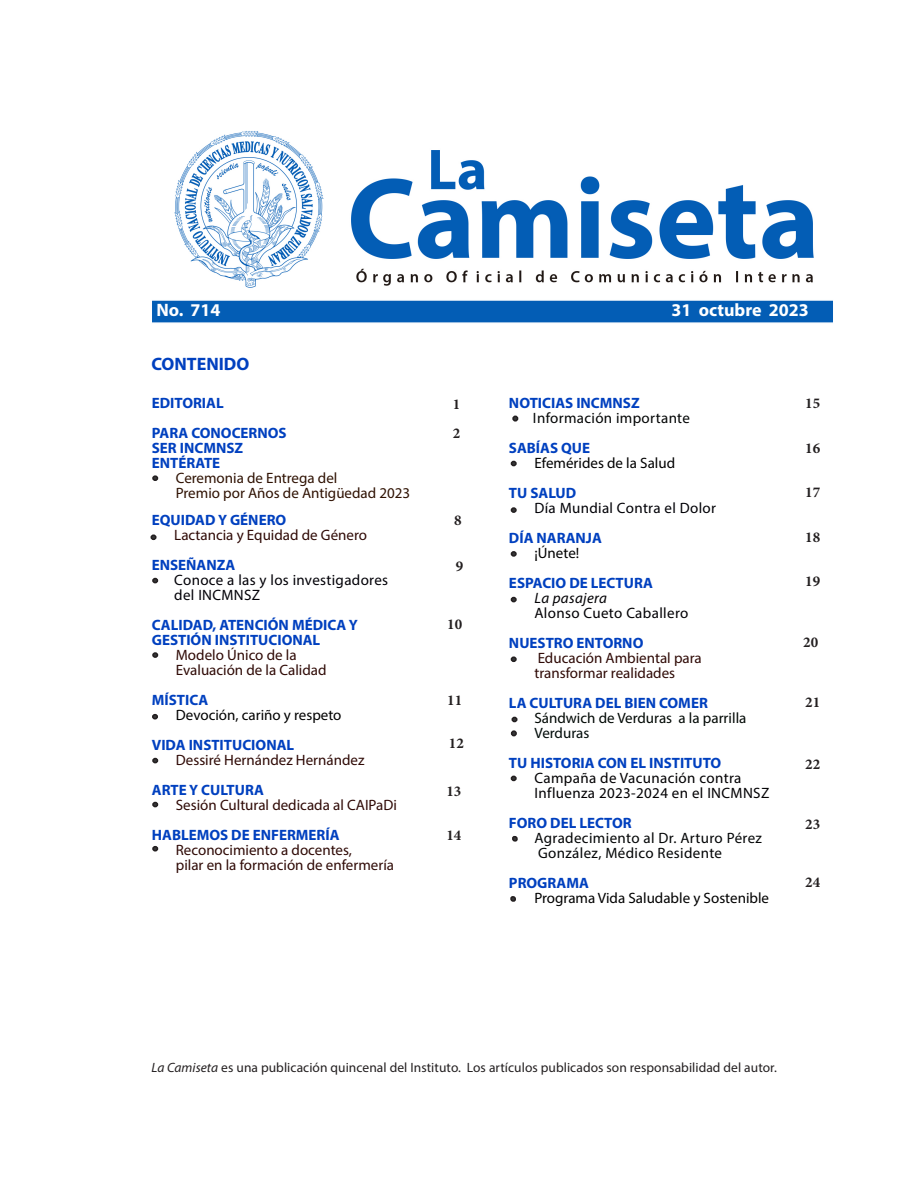
<style>
.page{position:relative;width:918px;height:1188px;background:#fff}
.page>*{position:absolute;margin:0;border:0;box-sizing:border-box;transform-origin:0 0}
.cuerpo_de_texto{font:700 18px "Myriad Pro";color:#fff}
.cuerpo_de_texto-2{font:700 18px "Myriad Pro";color:#0040bf}
.cuerpo_de_texto-3{font:700 15px/15px "Myriad Pro";color:#0040bf}
.t1{font:15px/15px "Myriad Pro";color:#2f0a06}
.cuerpo_de_texto-4{font:15px "Myriad Pro";color:#000}
.t2{font:15px/15px "Myriad Pro";letter-spacing:.025em;color:#020103}
.cuerpo_de_texto-5{font:15px "Myriad Pro";letter-spacing:.025em;color:#030506}
.t3{font:15px "Myriad Pro";color:#2f1203}
.t4{font:15px "Myriad Pro";letter-spacing:.02em;color:#020007}
.t5{font:700 15px "Minion Pro";color:#231f20}
.cuerpo_de_texto-6{font:15px "Myriad Pro";color:#000804}
.t6{font:15px "Myriad Pro";letter-spacing:.02em;color:#010006}
.t7{font:15px "Myriad Pro";letter-spacing:.02em;color:#030505}
.cuerpo_de_texto-7{font:15px "Myriad Pro";letter-spacing:.025em;color:#020104}
.cuerpo_de_texto-8{font:15px "Myriad Pro";color:#000b09}
.t8{font:13.5px "Myriad Pro";letter-spacing:.005em;color:#231f20}
.s1{font-weight:700;color:#0040bf}
.s2{font-weight:400;font-style:italic;color:#020104}
.s3{font-style:italic}
</style>
<div class="page">
<svg style="left:511px;top:507px;width:6px;height:6px"></svg>
<svg style="left:512px;top:717px;width:6px;height:5px"></svg>
<svg style="left:512px;top:835px;width:6px;height:7px"></svg>
<div style="left:151px;top:299px;width:684px;height:25px;background:#035db5;border:2px solid #fff"></div>
<svg style="left:511px;top:656px;width:6px;height:6px"></svg>
<svg style="left:511px;top:730px;width:6px;height:6px"></svg>
<svg style="left:152px;top:758px;width:6px;height:5px"></svg>
<svg style="left:152px;top:802px;width:6px;height:5px"></svg>
<img style="left:174px;top:131px;width:640px;height:157px">
<svg style="left:152px;top:714px;width:6px;height:6px"></svg>
<svg style="left:511px;top:461px;width:6px;height:5px"></svg>
<svg style="left:512px;top:416px;width:6px;height:6px"></svg>
<svg style="left:152px;top:578px;width:6px;height:5px"></svg>
<svg style="left:152px;top:652px;width:6px;height:6px"></svg>
<svg style="left:511px;top:597px;width:6px;height:5px"></svg>
<svg style="left:511px;top:776px;width:6px;height:5px"></svg>
<svg style="left:511px;top:551px;width:6px;height:6px"></svg>
<svg style="left:152px;top:475px;width:6px;height:6px"></svg>
<svg style="left:152px;top:846px;width:6px;height:6px"></svg>
<svg style="left:151px;top:534px;width:6px;height:6px"></svg>
<svg style="left:510px;top:896px;width:6px;height:6px"></svg>
<p class="cuerpo_de_texto" style="left:157px;top:298px;width:66px">No. 714</p>
<p class="cuerpo_de_texto" style="left:671px;top:298px;width:139px">31 octubre 2023</p>
<p class="cuerpo_de_texto-2" style="left:151px;top:352px;width:99px">CONTENIDO</p>
<p class="cuerpo_de_texto-3" style="left:152px;top:395px;width:73px">EDITORIAL</p>
<p class="cuerpo_de_texto-3" style="left:152px;top:425px;width:136px">PARA CONOCERNOS</p>
<p class="cuerpo_de_texto-3" style="left:152px;top:440px;width:93px">SER INCMNSZ</p>
<p class="cuerpo_de_texto-3" style="left:152px;top:455px;width:70px">ENTÉRATE</p>
<p class="t3" style="left:176px;top:469px;width:163px">Ceremonia de Entrega del</p>
<p class="t3" style="left:176px;top:484px;width:236px">Premio por Años de Antigüedad 2023</p>
<p class="t1" style="left:174px;top:512px;width:194px;text-indent:-22px"><span class="s1">EQUIDAD Y GÉNERO<br></span>Lactancia y Equidad de Género</p>
<p class="cuerpo_de_texto-3" style="left:152px;top:557px;width:85px">ENSEÑANZA</p>
<p class="t4" style="left:174px;top:571px;width:215px">Conoce a las y los investigadores</p>
<p class="t4" style="left:174px;top:586px;width:87px">del INCMNSZ</p>
<p class="cuerpo_de_texto-3" style="left:152px;top:617px;width:207px">CALIDAD, ATENCIÓN MÉDICA Y</p>
<p class="cuerpo_de_texto-3" style="left:152px;top:632px;width:170px">GESTIÓN INSTITUCIONAL</p>
<p class="t1" style="left:176px;top:647px;width:122px">Modelo Único de la</p>
<p class="t1" style="left:176px;top:662px;width:152px">Evaluación de la Calidad</p>
<p class="cuerpo_de_texto-3" style="left:152px;top:692px;width:58px">MÍSTICA</p>
<p class="cuerpo_de_texto-4" style="left:176px;top:706px;width:167px">Devoción, cariño y respeto</p>
<p class="cuerpo_de_texto-3" style="left:152px;top:737px;width:144px">VIDA INSTITUCIONAL</p>
<p class="t1" style="left:176px;top:752px;width:190px">Dessiré Hernández Hernández</p>
<p class="cuerpo_de_texto-3" style="left:152px;top:782px;width:114px">ARTE Y CULTURA</p>
<p class="t1" style="left:176px;top:797px;width:223px">Sesión Cultural dedicada al CAIPaDi</p>
<p class="cuerpo_de_texto-3" style="left:152px;top:827px;width:189px">HABLEMOS DE ENFERMERÍA</p>
<p class="t1" style="left:176px;top:842px;width:178px">Reconocimiento a docentes,</p>
<p class="t1" style="left:176px;top:857px;width:220px">pilar en la formación de enfermería</p>
<p class="t5" style="left:453px;top:394px;width:9px">1</p>
<p class="t5" style="left:453px;top:423px;width:9px">2</p>
<p class="t5" style="left:454px;top:510px;width:9px">8</p>
<p class="t5" style="left:456px;top:555px;width:9px">9</p>
<p class="t5" style="left:447px;top:613px;width:16px">10</p>
<p class="t5" style="left:447px;top:690px;width:16px">11</p>
<p class="t5" style="left:449px;top:732px;width:16px">12</p>
<p class="t5" style="left:446px;top:780px;width:16px">13</p>
<p class="t5" style="left:446px;top:825px;width:16px">14</p>
<p class="cuerpo_de_texto-3" style="left:509px;top:395px;width:132px">NOTICIAS INCMNSZ</p>
<p class="t7" style="left:533px;top:409px;width:158px">Información importante</p>
<p class="cuerpo_de_texto-3" style="left:509px;top:440px;width:83px">SABÍAS QUE</p>
<p class="cuerpo_de_texto-4" style="left:534px;top:454px;width:142px">Efemérides de la Salud</p>
<p class="cuerpo_de_texto-3" style="left:509px;top:485px;width:69px">TU SALUD</p>
<p class="t6" style="left:534px;top:499px;width:183px">Día Mundial Contra el Dolor</p>
<p class="cuerpo_de_texto-3" style="left:509px;top:530px;width:94px">DÍA NARANJA</p>
<p class="cuerpo_de_texto-4" style="left:534px;top:544px;width:46px">¡Únete!</p>
<p class="cuerpo_de_texto-3" style="left:534px;top:575px;width:120px;text-indent:-26px">ESPACIO DE LECTURA<br><span class="s2">La pasajera</span></p>
<p class="cuerpo_de_texto-7" style="left:534px;top:604px;width:155px">Alonso Cueto Caballero</p>
<p class="cuerpo_de_texto-3" style="left:509px;top:635px;width:136px">NUESTRO ENTORNO</p>
<p class="t1" style="left:538px;top:651px;width:166px">Educación Ambiental para</p>
<p class="t1" style="left:534px;top:666px;width:142px">transformar realidades</p>
<p class="cuerpo_de_texto-3" style="left:509px;top:695px;width:200px">LA CULTURA DEL BIEN COMER</p>
<p class="cuerpo_de_texto-6" style="left:534px;top:709px;width:213px">Sándwich de Verduras a la parrilla</p>
<p class="cuerpo_de_texto-8" style="left:534px;top:724px;width:56px">Verduras</p>
<p class="cuerpo_de_texto-3" style="left:509px;top:755px;width:214px">TU HISTORIA CON EL INSTITUTO</p>
<p class="t2" style="left:534px;top:771px;width:236px">Campaña de Vacunación contra<br>Influenza 2023-2024 en el INCMNSZ</p>
<p class="cuerpo_de_texto-3" style="left:509px;top:815px;width:124px">FORO DEL LECTOR</p>
<p class="cuerpo_de_texto-5" style="left:534px;top:829px;width:229px">Agradecimiento al Dr. Arturo Pérez</p>
<p class="cuerpo_de_texto-5" style="left:538px;top:844px;width:186px">González, Médico Residente</p>
<p class="cuerpo_de_texto-3" style="left:509px;top:875px;width:81px">PROGRAMA</p>
<p class="cuerpo_de_texto-4" style="left:534px;top:889px;width:236px">Programa Vida Saludable y Sostenible</p>
<p class="t5" style="left:805px;top:393px;width:16px">15</p>
<p class="t5" style="left:805px;top:438px;width:16px">16</p>
<p class="t5" style="left:805px;top:482px;width:16px">17</p>
<p class="t5" style="left:805px;top:526px;width:16px">18</p>
<p class="t5" style="left:805px;top:571px;width:16px">19</p>
<p class="t5" style="left:803px;top:632px;width:16px">20</p>
<p class="t5" style="left:805px;top:692px;width:16px">21</p>
<p class="t5" style="left:805px;top:753px;width:16px">22</p>
<p class="t5" style="left:805px;top:814px;width:16px">23</p>
<p class="t5" style="left:805px;top:871px;width:16px">24</p>
<p class="t8" style="left:151px;top:1059px;width:627px"><span class="s3">La Camiseta</span> es una publicación quincenal del Instituto. Los artículos publicados son responsabilidad del autor.</p>
</div>
